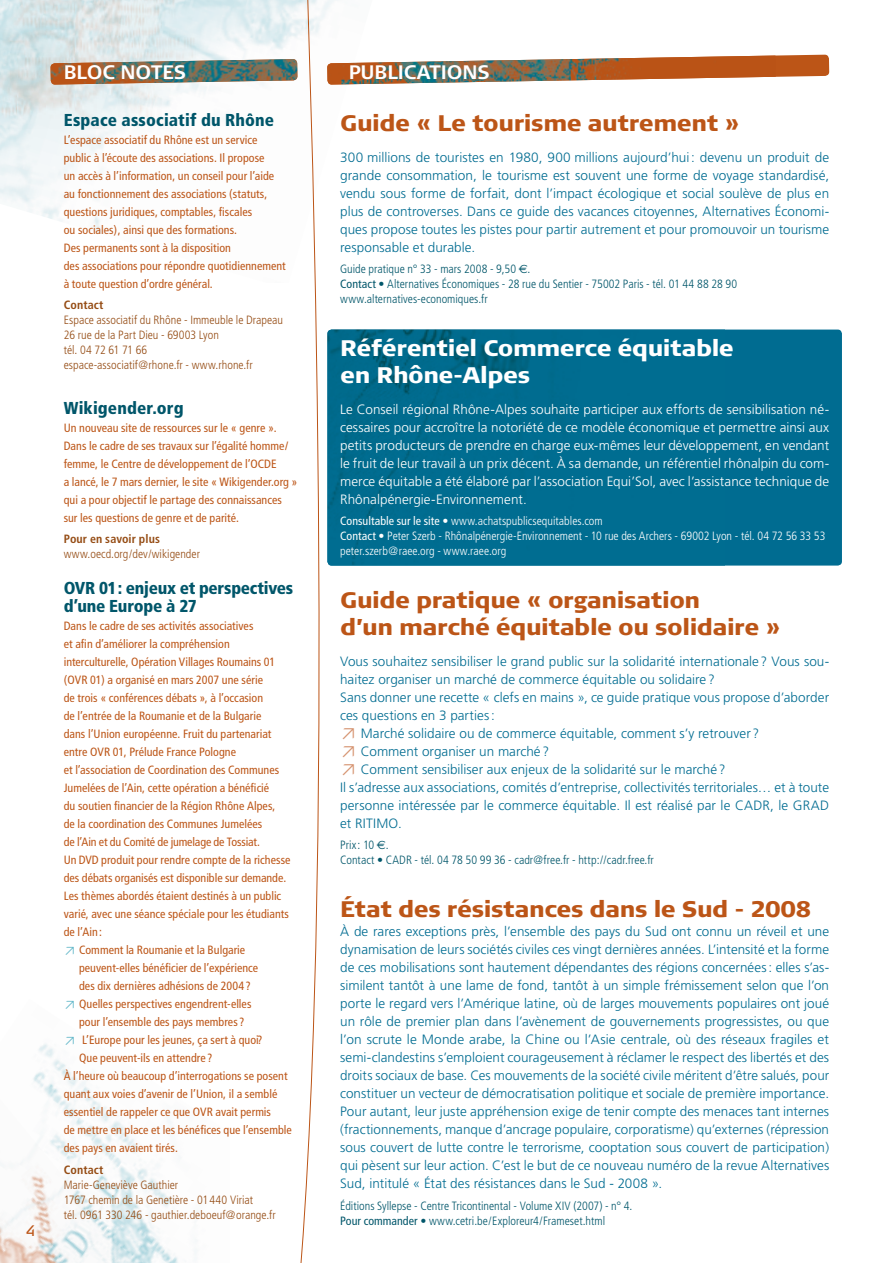
<style>
.page{position:relative;width:893px;height:1263px;background:#fff}
.page>*{position:absolute;margin:0;border:0;box-sizing:border-box;transform-origin:0 0}
.t1{font:900 22.5px/27px "Signa Column";letter-spacing:-.02em;color:#bc5517}
.t2{font:900 22.5px/27px "Signa Column";letter-spacing:-.02em;color:#fff}
.t3{font:700 19.5px "Signa Column";letter-spacing:-.005em;color:#fff}
.t4{font:900 condensed 17.25px/18px "Frutiger";letter-spacing:-.015em;color:#00566a}
.t5{font:900 condensed 17.25px "Frutiger";letter-spacing:.005em;color:#00566a}
.t6{font:300 13.5px/18px "Frutiger";letter-spacing:.005em;color:#006c91;text-align:justify}
.t7{font:300 13.5px/18px "Frutiger";letter-spacing:.005em;color:#fff;text-align:justify}
.t8{font:condensed 12px/18px "Frutiger";letter-spacing:.005em;color:#bc5517}
.t9{font:300 condensed 12px/15px "Frutiger";color:#00566a}
.t10{font:300 condensed 12px/15px "Frutiger";color:#954c14}
.t11{font:300 condensed 12px/15px "Frutiger";color:#fff}
.t12{font:700 condensed 12px "Frutiger";letter-spacing:.01em;color:#954c14}
.s1{font-family:"DIN";font-stretch:normal;color:#5fb6c8}
.s2{font-family:"Euro Sans";font-weight:400;font-stretch:normal}
.s3{font-weight:400}
.s4{font-family:"DIN";font-weight:400;font-size:16.5px;color:#d5926e}
</style>
<div class="page">
<img style="left:38px;top:1043px;width:158px;height:220px">
<img style="left:0;top:1069px;width:144px;height:194px">
<img style="left:0;top:0;width:297px;height:233px">
<svg style="left:776px;top:55px;width:53px;height:22px"></svg>
<img style="left:340px;top:55px;width:436px;height:30px">
<img style="left:51px;top:59px;width:246px;height:26px">
<div style="left:327px;top:330px;width:515px;height:236px;background:#006c91;border-radius:4px"></div>
<img style="left:340px;top:330px;width:384px;height:236px">
<svg style="left:297px;top:0;width:43px;height:1263px"></svg>
<svg style="left:27px;top:1225px;width:7px;height:11px"></svg>
<h2 class="t3" style="left:64px;top:61px;width:124px">BLOC NOTES</h2>
<p class="t5" style="left:64px;top:110px;width:212px">Espace associatif du Rhône</p>
<p class="t8" style="left:64px;top:131px;width:224px">L’espace associatif du Rhône est un service public à l’écoute des associations. Il propose<br>un accès à l’information, un conseil pour l’aide au fonctionnement des associations (statuts, questions juridiques, comptables, fiscales<br>ou sociales), ainsi que des formations.<br>Des permanents sont à la disposition<br>des associations pour répondre quotidiennement à toute question d’ordre général.</p>
<p class="t12" style="left:64px;top:298px;width:41px">Contact</p>
<p class="t10" style="left:64px;top:313px;width:221px">Espace associatif du Rhône - Immeuble le Drapeau 26 rue de la Part Dieu - 69003 Lyon<br>tél. 04 72 61 71 66<br>espace-associatif@rhone.fr - www.rhone.fr</p>
<p class="t5" style="left:64px;top:398px;width:121px">Wikigender.org</p>
<p class="t8" style="left:64px;top:419px;width:235px">Un nouveau site de ressources sur le « genre ».<br>Dans le cadre de ses travaux sur l’égalité homme/ femme, le Centre de développement de l’OCDE<br>a lancé, le 7 mars dernier, le site « Wikigender.org » qui a pour objectif le partage des connaissances sur les questions de genre et de parité.</p>
<p class="t12" style="left:64px;top:532px;width:98px">Pour en savoir plus</p>
<p class="t10" style="left:64px;top:547px;width:138px">www.oecd.org/dev/wikigender</p>
<p class="t4" style="left:64px;top:579px;width:231px">OVR 01: enjeux et perspectives d’une Europe à 27</p>
<p class="t8" style="left:64px;top:617px;width:191px">Dans le cadre de ses activités associatives</p>
<p class="t8" style="left:64px;top:635px;width:168px">et afin d’améliorer la compréhension</p>
<p class="t8" style="left:64px;top:653px;width:213px">interculturelle, Opération Villages Roumains 01</p>
<p class="t8" style="left:64px;top:671px;width:201px">(OVR 01) a organisé en mars 2007 une série</p>
<p class="t8" style="left:64px;top:689px;width:201px">de trois « conférences débats », à l’occasion</p>
<p class="t8" style="left:64px;top:707px;width:199px">de l’entrée de la Roumanie et de la Bulgarie</p>
<p class="t8" style="left:64px;top:725px;width:209px">dans l’Union européenne. Fruit du partenariat</p>
<p class="t8" style="left:64px;top:743px;width:174px">entre OVR 01, Prélude France Pologne</p>
<p class="t8" style="left:64px;top:761px;width:217px">et l’association de Coordination des Communes</p>
<p class="t8" style="left:64px;top:779px;width:207px">Jumelées de l’Ain, cette opération a bénéficié</p>
<p class="t8" style="left:64px;top:797px;width:213px">du soutien financier de la Région Rhône Alpes,</p>
<p class="t8" style="left:64px;top:815px;width:200px">de la coordination des Communes Jumelées</p>
<p class="t8" style="left:64px;top:833px;width:198px">de l’Ain et du Comité de jumelage de Tossiat.</p>
<p class="t8" style="left:64px;top:851px;width:228px">Un DVD produit pour rendre compte de la richesse</p>
<p class="t8" style="left:64px;top:869px;width:224px">des débats organisés est disponible sur demande.</p>
<p class="t8" style="left:64px;top:887px;width:219px">Les thèmes abordés étaient destinés à un public</p>
<p class="t8" style="left:64px;top:905px;width:227px">varié, avec une séance spéciale pour les étudiants</p>
<p class="t8" style="left:64px;top:923px;width:40px">de l’Ain:</p>
<p class="t8" style="left:64px;top:941px;width:183px"><span class="s1">≥</span> Comment la Roumanie et la Bulgarie</p>
<p class="t8" style="left:79px;top:959px;width:181px">peuvent-elles bénéficier de l’expérience</p>
<p class="t8" style="left:79px;top:977px;width:173px">des dix dernières adhésions de 2004?</p>
<p class="t8" style="left:64px;top:995px;width:189px"><span class="s1">≥</span> Quelles perspectives engendrent-elles</p>
<p class="t8" style="left:79px;top:1013px;width:167px">pour l’ensemble des pays membres?</p>
<p class="t8" style="left:64px;top:1031px;width:200px"><span class="s1">≥</span> L’Europe pour les jeunes, ça sert à quoi?</p>
<p class="t8" style="left:79px;top:1049px;width:135px">Que peuvent-ils en attendre?</p>
<p class="t8" style="left:64px;top:1067px;width:225px">À l’heure où beaucoup d’interrogations se posent</p>
<p class="t8" style="left:64px;top:1085px;width:215px">quant aux voies d’avenir de l’Union, il a semblé</p>
<p class="t8" style="left:64px;top:1103px;width:209px">essentiel de rappeler ce que OVR avait permis</p>
<p class="t8" style="left:64px;top:1121px;width:230px">de mettre en place et les bénéfices que l’ensemble</p>
<p class="t8" style="left:64px;top:1139px;width:116px">des pays en avaient tirés.</p>
<p class="t12" style="left:64px;top:1162px;width:41px">Contact</p>
<p class="t10" style="left:64px;top:1177px;width:213px">Marie-Geneviève Gauthier<br>1767 chemin de la Genetière - 01440 Viriat<br>tél. 0961 330 246 - gauthier.deboeuf@orange.fr</p>
<h2 class="t3" style="left:349px;top:61px;width:142px">PUBLICATIONS</h2>
<h1 class="t1" style="left:340px;top:110px;width:401px">Guide « Le tourisme autrement »</h1>
<p class="t6" style="left:340px;top:149px;width:491px">300 millions de touristes en 1980, 900 millions aujourd’hui: devenu un produit de grande consommation, le tourisme est souvent une forme de voyage standardisé, vendu sous forme de forfait, dont l’impact écologique et social soulève de plus en plus de controverses. Dans ce guide des vacances citoyennes, Alternatives Économi&shy;ques propose toutes les pistes pour partir autrement et pour promouvoir un tourisme responsable et durable.</p>
<p class="t9" style="left:340px;top:262px;width:398px">Guide pratique n° 33 - mars 2008 - 9,50 <span class="s2">€</span>.<br><span class="s3">Contact</span> • Alternatives Économiques - 28 rue du Sentier - 75002 Paris - tél. 01 44 88 28 90 www.alternatives-economiques.fr</p>
<h1 class="t2" style="left:340px;top:334px;width:395px">Référentiel Commerce équitable en Rhône-Alpes</h1>
<p class="t7" style="left:340px;top:401px;width:490px">Le Conseil régional Rhône-Alpes souhaite participer aux efforts de sensibilisation né&shy;cessaires pour accroître la notoriété de ce modèle économique et permettre ainsi aux petits producteurs de prendre en charge eux-mêmes leur développement, en vendant le fruit de leur travail à un prix décent. À sa demande, un référentiel rhônalpin du com&shy;merce équitable a été élaboré par l’association Equi’Sol, avec l’assistance technique de Rhônalpénergie-Environnement.</p>
<p class="t11" style="left:340px;top:514px;width:487px"><span class="s3">Consultable sur le site</span> • www.achatspublicsequitables.com<br><span class="s3">Contact</span> • Peter Szerb - Rhônalpénergie-Environnement - 10 rue des Archers - 69002 Lyon - tél. 04 72 56 33 53 peter.szerb@raee.org - www.raee.org</p>
<h1 class="t1" style="left:340px;top:586px;width:442px">Guide pratique « organisation<br>d’un marché équitable ou solidaire »</h1>
<p class="t6" style="left:340px;top:653px;width:490px;text-align:left">Vous souhaitez sensibiliser le grand public sur la solidarité internationale? Vous sou&shy;haitez organiser un marché de commerce équitable ou solidaire ?<br>Sans donner une recette « clefs en mains », ce guide pratique vous propose d’aborder ces questions en 3 parties:<br><span class="s4">≥</span> Marché solidaire ou de commerce équitable, comment s’y retrouver?<br><span class="s4">≥</span> Comment organiser un marché ?<br><span class="s4">≥</span> Comment sensibiliser aux enjeux de la solidarité sur le marché ?<br>Il s’adresse aux associations, comités d’entreprise, collectivités territoriales… et à toute personne intéressée par le commerce équitable. Il est réalisé par le CADR, le GRAD et RITIMO.</p>
<p class="t9" style="left:340px;top:838px;width:315px">Prix: 10 <span class="s2">€</span>.<br>Contact • CADR - tél. 04 78 50 99 36 - cadr@free.fr - http://cadr.free.fr</p>
<h1 class="t1" style="left:340px;top:895px;width:472px">État des résistances dans le Sud - 2008</h1>
<p class="t6" style="left:340px;top:923px;width:491px">À de rares exceptions près, l’ensemble des pays du Sud ont connu un réveil et une dynamisation de leurs sociétés civiles ces vingt dernières années. L’intensité et la forme de ces mobilisations sont hautement dépendantes des régions concernées: elles s’as&shy;similent tantôt à une lame de fond, tantôt à un simple frémissement selon que l’on porte le regard vers l’Amérique latine, où de larges mouvements populaires ont joué un rôle de premier plan dans l’avènement de gouvernements progressistes, ou que l’on scrute le Monde arabe, la Chine ou l’Asie centrale, où des réseaux fragiles et semi-clandestins s’emploient courageusement à réclamer le respect des libertés et des droits sociaux de base. Ces mouvements de la société civile méritent d’être salués, pour constituer un vecteur de démocratisation politique et sociale de première importance.<br>Pour autant, leur juste appréhension exige de tenir compte des menaces tant internes (fractionnements, manque d’ancrage populaire, corporatisme) qu’externes (répression sous couvert de lutte contre le terrorisme, cooptation sous couvert de participation) qui pèsent sur leur action. C’est le but de ce nouveau numéro de la revue Alternatives Sud, intitulé « État des résistances dans le Sud - 2008 ».</p>
<p class="t9" style="left:340px;top:1198px;width:294px">Éditions Syllepse - Centre Tricontinental - Volume XIV (2007) - n° 4.<br><span class="s3">Pour commander</span> • www.cetri.be/Exploreur4/Frameset.html</p>
</div>
